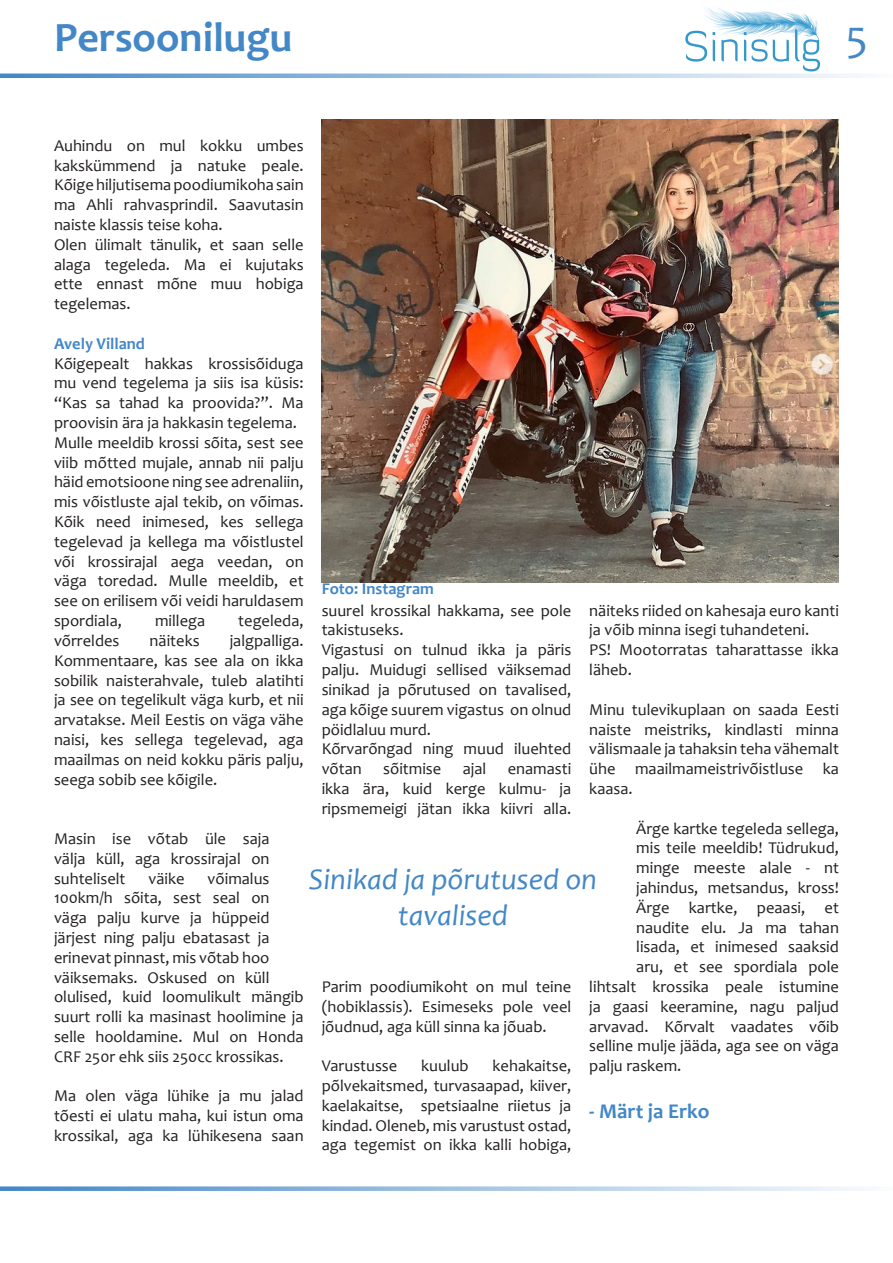
<style>
.page{position:relative;width:893px;height:1263px;background:#fff}
.page>*{position:absolute;margin:0;border:0;box-sizing:border-box;transform-origin:0 0}
.t1{font:45px "Candara";color:#4387c7}
.t2{font:700 42px "Candara";color:#4387c7}
.t3{font:italic 30px/36px "Candara";color:#4387c7;text-align:center}
.t4{font:700 21px "Candara";color:#4387c7}
.t5{font:16.5px/19.8px "Candara";color:#231f20;text-align:justify}
.t6{font:700 16.5px "Candara";color:#4387c7}
</style>
<div class="page">
<svg style="left:0;top:74px;width:864px;height:4px"></svg>
<svg style="left:0;top:1186px;width:864px;height:5px"></svg>
<img style="left:685px;top:7px;width:136px;height:65px">
<img style="left:322px;top:119px;width:517px;height:463px">
<p class="t2" style="left:54px;top:11px;width:240px">Persoonilugu</p>
<h1 class="t1" style="left:846px;top:8px;width:24px">5</h1>
<p class="t5" style="left:54px;top:135px;width:251px">Auhindu on mul kokku umbes kakskümmend ja natuke peale.<br>Kõige hiljutisema poodiumikoha sain ma Ahli rahvasprindil. Saavutasin naiste klassis teise koha.</p>
<p class="t5" style="left:54px;top:234px;width:251px">Olen ülimalt tänulik, et saan selle alaga tegeleda. Ma ei kujutaks ette ennast mõne muu hobiga tegelemas.</p>
<p class="t6" style="left:54px;top:333px;width:92px">Avely Villand</p>
<p class="t5" style="left:54px;top:353px;width:251px">Kõigepealt hakkas krossisõiduga mu vend tegelema ja siis isa küsis: “Kas sa tahad ka proovida?”. Ma proovisin ära ja hakkasin tegelema.</p>
<p class="t5" style="left:54px;top:432px;width:251px">Mulle meeldib krossi sõita, sest see viib mõtted mujale, annab nii palju häid emotsioone ning see adrenaliin, mis võistluste ajal tekib, on võimas.<br>Kõik need inimesed, kes sellega tegelevad ja kellega ma võistlustel või krossirajal aega veedan, on väga toredad. Mulle meeldib, et see on erilisem või veidi haruldasem spordiala,</p>
<p class="t6" style="left:322px;top:578px;width:114px">Foto: Instagram</p>
<p class="t5" style="left:322px;top:600px;width:251px">suurel krossikal hakkama, see pole takistuseks.</p>
<p class="t5" style="left:322px;top:640px;width:251px">Vigastusi on tulnud ikka ja päris palju. Muidugi sellised väiksemad sinikad ja põrutused on tavalised, aga kõige suurem vigastus on olnud pöidlaluu murd.</p>
<p class="t5" style="left:322px;top:739px;width:251px">Kõrvarõngad ning muud iluehted võtan</p>
<p class="t5" style="left:589px;top:600px;width:251px">näiteks riided on kahesaja euro kanti ja võib minna isegi tuhandeteni.</p>
<p class="t5" style="left:589px;top:640px;width:251px">PS! Mootorratas taharattasse ikka läheb.</p>
<p class="t5" style="left:589px;top:699px;width:251px">Minu tulevikuplaan on saada Eesti naiste meistriks, kindlasti minna välismaale ja tahaksin teha vähemalt ühe maailmameistrivõistluse ka kaasa.</p>
<p class="t5" style="left:636px;top:818px;width:204px">Ärge kartke tegeleda sellega,</p>
<p class="t5" style="left:636px;top:838px;width:204px">mis teile meeldib! Tüdrukud,</p>
<p class="t5" style="left:636px;top:858px;width:204px">minge meeste alale - nt</p>
<p class="t5" style="left:636px;top:877px;width:204px">jahindus, metsandus, kross!</p>
<p class="t5" style="left:636px;top:897px;width:204px">Ärge kartke, peaasi, et</p>
<p class="t5" style="left:636px;top:917px;width:204px">naudite elu. Ja ma tahan</p>
<p class="t5" style="left:636px;top:937px;width:204px">lisada, et inimesed saaksid</p>
<p class="t5" style="left:636px;top:957px;width:204px">aru, et see spordiala pole</p>
<p class="t5" style="left:589px;top:976px;width:251px">lihtsalt krossika peale istumine</p>
<p class="t5" style="left:589px;top:996px;width:251px">ja gaasi keeramine, nagu paljud</p>
<p class="t5" style="left:589px;top:1016px;width:251px">arvavad. Kõrvalt vaadates võib</p>
<p class="t5" style="left:589px;top:1036px;width:251px">selline mulje jääda, aga see on väga</p>
<p class="t5" style="left:589px;top:1056px;width:94px">palju raskem.</p>
<p class="t4" style="left:589px;top:1098px;width:122px">- Märt ja Erko</p>
<p class="t5" style="left:155px;top:611px;width:52px">millega</p>
<p class="t5" style="left:238px;top:611px;width:67px">tegeleda,</p>
<p class="t5" style="left:54px;top:630px;width:251px;text-indent:176px">jalgpalliga.<br>Kommentaare, kas see ala on ikka sobilik naisterahvale, tuleb alatihti ja see on tegelikult väga kurb, et nii arvatakse. Meil Eestis on väga vähe naisi, kes sellega tegelevad, aga maailmas on neid kokku päris palju, seega sobib see kõigile.</p>
<p class="t5" style="left:54px;top:630px;width:67px">võrreldes</p>
<p class="t5" style="left:150px;top:630px;width:51px">näiteks</p>
<p class="t5" style="left:383px;top:759px;width:60px">sõitmise</p>
<p class="t5" style="left:463px;top:759px;width:25px">ajal</p>
<p class="t5" style="left:322px;top:759px;width:251px;text-indent:186px">enamasti ikka ära, kuid kerge kulmu- ja ripsmemeigi jätan ikka kiivri alla.</p>
<p class="t5" style="left:54px;top:828px;width:217px">Masin ise võtab üle saja välja küll, aga krossirajal on suhteliselt</p>
<p class="t3" style="left:309px;top:861px;width:290px">Sinikad ja põrutused on tavalised</p>
<p class="t5" style="left:54px;top:868px;width:251px;text-align:left;text-indent:154px">võimalus<br>100km/h sõita, sest seal on väga palju kurve ja hüppeid järjest ning palju ebatasast ja erinevat pinnast, mis võtab hoo väiksemaks. Oskused on küll olulised, kuid loomulikult mängib suurt rolli ka masinast hoolimine ja selle hooldamine. Mul on Honda<br>CRF 250r ehk siis 250cc krossikas.</p>
<p class="t5" style="left:54px;top:1086px;width:251px">Ma olen väga lühike ja mu jalad tõesti ei ulatu maha, kui istun oma krossikal, aga ka lühikesena saan</p>
<p class="t5" style="left:148px;top:868px;width:38px">väike</p>
<p class="t5" style="left:322px;top:976px;width:251px">Parim poodiumikoht on mul teine (hobiklassis). Esimeseks pole veel jõudnud, aga küll sinna ka jõuab.</p>
<p class="t5" style="left:322px;top:1056px;width:77px">Varustusse</p>
<p class="t5" style="left:421px;top:1056px;width:49px">kuulub</p>
<p class="t5" style="left:322px;top:1056px;width:251px;text-indent:171px">kehakaitse, põlvekaitsmed, turvasaapad, kiiver, kaelakaitse, spetsiaalne riietus ja kindad. Oleneb, mis varustust ostad, aga tegemist on ikka kalli hobiga,</p>
</div>
